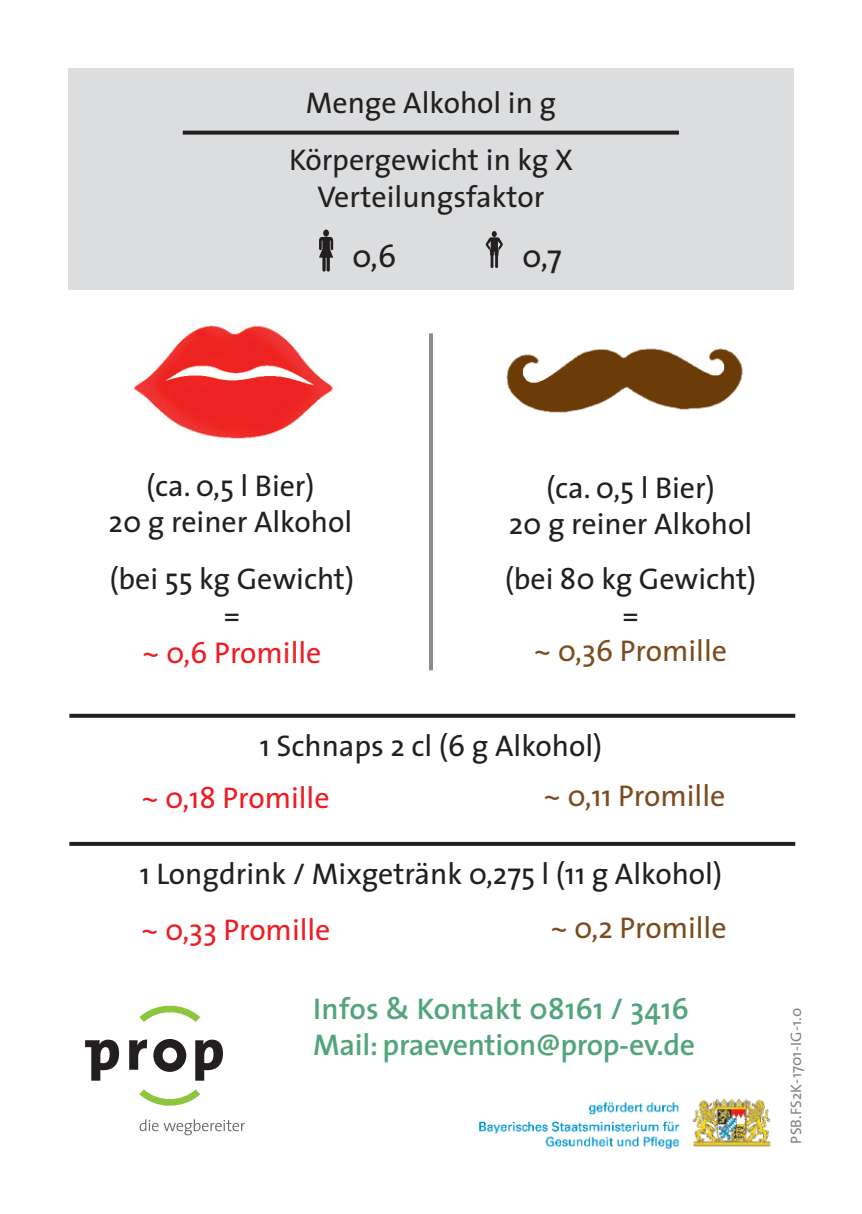
<style>
.page{position:relative;width:862px;height:1214px;background:#fff}
.page>*{position:absolute;margin:0;border:0;box-sizing:border-box;transform-origin:0 0}
.t1{font:32px "The Sans";color:#231f20}
.t2{font:30px/36px "The Sans";color:#231f20;text-align:center}
.t3{font:600 30px/36px "The Sans";letter-spacing:-.01em;color:#52a57b}
.t4{font:30px "The Sans";color:#ee1d23}
.t5{font:30px "The Sans";color:#7b4c1e}
.t6{font:15.2px "The Sans";letter-spacing:.01em;color:#808285}
</style>
<div class="page">
<div style="left:68px;top:68px;width:726px;height:222px;background:#dcdddf"></div>
<svg style="left:183px;top:131px;width:496px;height:4px;background:#343031"></svg>
<img style="left:133px;top:325px;width:200px;height:114px">
<img style="left:506px;top:348px;width:237px;height:65px">
<svg style="left:69px;top:713px;width:726px;height:4px;background:#4f4c4c"></svg>
<svg style="left:69px;top:841px;width:726px;height:4px;background:#545151"></svg>
<hr style="left:429px;top:333px;width:4px;height:337px;background:#8a8c8f">
<svg style="left:85px;top:1039px;width:34px;height:41px"></svg>
<svg style="left:129px;top:1039px;width:18px;height:30px"></svg>
<svg style="left:195px;top:1039px;width:28px;height:41px"></svg>
<svg style="left:153px;top:1039px;width:33px;height:32px"></svg>
<svg style="left:139px;top:1089px;width:61px;height:17px"></svg>
<svg style="left:139px;top:1005px;width:61px;height:16px"></svg>
<svg style="left:140px;top:1119px;width:105px;height:16px"></svg>
<img style="left:479px;top:1098px;width:292px;height:52px">
<p class="t2" style="left:289px;top:77px;width:285px;line-height:57.2px">Menge Alkohol in g<br>Körpergewicht in kg X</p>
<p class="t2" style="left:317px;top:182px;width:228px">Verteilungsfaktor</p>
<p class="t1" style="left:352px;top:243px;width:46px">0,6</p>
<p class="t1" style="left:522px;top:243px;width:41px">0,7</p>
<p class="t2" style="left:109px;top:471px;width:245px">(ca. 0,5 l Bier)<br>20 g reiner Alkohol</p>
<p class="t2" style="left:509px;top:473px;width:245px">(ca. 0,5 l Bier)<br>20 g reiner Alkohol</p>
<p class="t2" style="left:109px;top:564px;width:246px">(bei 55 kg Gewicht) =</p>
<p class="t4" style="left:142px;top:640px;width:181px">~ 0,6 Promille</p>
<p class="t2" style="left:505px;top:563px;width:253px">(bei 80 kg Gewicht) =</p>
<p class="t5" style="left:534px;top:639px;width:195px">~ 0,36 Promille</p>
<p class="t2" style="left:260px;top:730px;width:344px">1 Schnaps 2 cl (6 g Alkohol)</p>
<p class="t4" style="left:141px;top:786px;width:190px">~ 0,18 Promille</p>
<p class="t5" style="left:543px;top:784px;width:183px">~ 0,11 Promille</p>
<p class="t2" style="left:140px;top:858px;width:584px">1 Longdrink / Mixgetränk 0,275 l (11 g Alkohol)</p>
<p class="t4" style="left:141px;top:918px;width:191px">~ 0,33 Promille</p>
<p class="t5" style="left:550px;top:916px;width:178px">~ 0,2 Promille</p>
<p class="t3" style="left:313px;top:993px;width:383px">Infos &amp; Kontakt 08161 / 3416<br>Mail: praevention@prop-ev.de</p>
<p class="t6" style="left:790px;top:1143px;width:137px;rotate:-90deg">PSB.FS2K-1701-IG-1.0</p>
</div>
